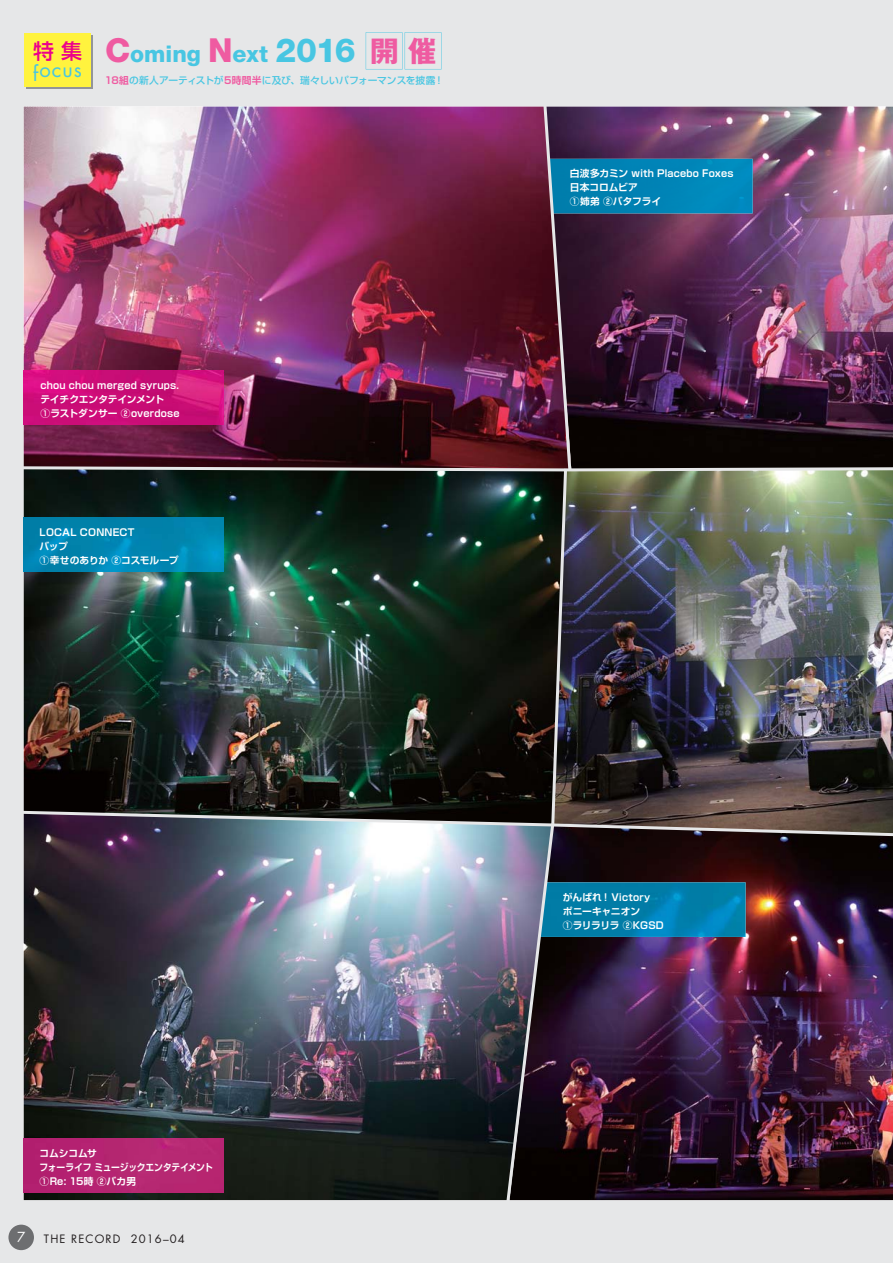
<style>
.page{position:relative;width:893px;height:1263px;background:#e6e7e8}
.page>*{position:absolute;margin:0;border:0;box-sizing:border-box;transform-origin:0 0}
.t1{font:800 22.95px "Helvetica Neue";color:#48c6e2}
.t2{font:21px "Shin Go Pr 6 Medium 90 pv RKSJ H";color:#ec008c}
.t3{font:20.25px "Futura";letter-spacing:.05em;color:#48c6e2}
.t4{font:13.5px "Futura";color:#fff}
.t5{font:11.25px "Futura";letter-spacing:.1em;color:#231f20}
.t6{font:9.75px/14.1px "Shin Go Pr 6 De Bold 90 pv RKSJ H";letter-spacing:.01em;color:#fff}
.t7{font:9.75px/14.1px "Shin Go Pr 6 De Bold 90 pv RKSJ H";letter-spacing:-.02em;color:#fff}
.t8{font:9.75px "Shin Go Pr 6 Medium 90 pv RKSJ H";color:#48c6e2}
.s1{font-size:33.15px;color:#ef5ba1}
.s2{font-size:33.15px}
.s3{font-family:"Gothic MB101 Pr 6 Bold 90 pv RKSJ H";font-weight:400;font-size:28.5px;color:#ef5ba1}
.s4{font-family:"Shin Go Pr 6 De Bold 90 pv RKSJ H";color:#ef5ba1}
</style>
<div class="page">
<svg style="left:366px;top:32px;width:76px;height:37px;background:#e0e5e7"></svg>
<div style="left:8px;top:1225px;width:26px;height:25px;background:#6d6e70;border-radius:50%"></div>
<img style="left:17px;top:96px;width:876px;height:1107px">
<svg style="left:26px;top:35px;width:67px;height:54px"></svg>
<div style="left:24px;top:33px;width:66px;height:54px;background:#fff33e"></div>
<h2 class="t2" style="left:33px;top:44px;width:50px">特 集</h2>
<h3 class="t3" style="left:33px;top:60px;width:51px">focus</h3>
<h1 class="t1" style="left:105px;top:46px;width:333px"><span class="s1">C</span>oming <span class="s1">N</span>ext <span class="s2">2016</span> <span class="s3">開 催</span></h1>
<p class="t8" style="left:105px;top:77px;width:341px"><span class="s4">18組</span>の新人アーティストが<span class="s4">5時間半</span>に及び、瑞々しいパフォーマンスを披露！</p>
<p class="t6" style="left:40px;top:379px;width:141px">chou chou merged syrups.テイチクエンタテインメント<br>①ラストダンサー ②overdose</p>
<p class="t6" style="left:40px;top:527px;width:141px">LOCAL CONNECT<br>バップ<br>①幸せのありか ②コスモループ</p>
<p class="t6" style="left:570px;top:168px;width:165px">白波多カミン with Placebo Foxes日本コロムビア<br>①姉弟 ②バタフライ</p>
<p class="t7" style="left:40px;top:1147px;width:175px">コムシコムサ<br>フォーライフ ミュージックエンタテイメント<br>①Re: 15時 ②バカ男</p>
<h3 class="t4" style="left:17px;top:1231px;width:10px">7</h3>
<p class="t5" style="left:44px;top:1234px;width:142px">THE RECORD 2016–04</p>
<p class="t6" style="left:563px;top:891px;width:103px">がんばれ！Victory<br>ポニーキャニオン<br>①ラリラリラ ②KGSD</p>
</div>
